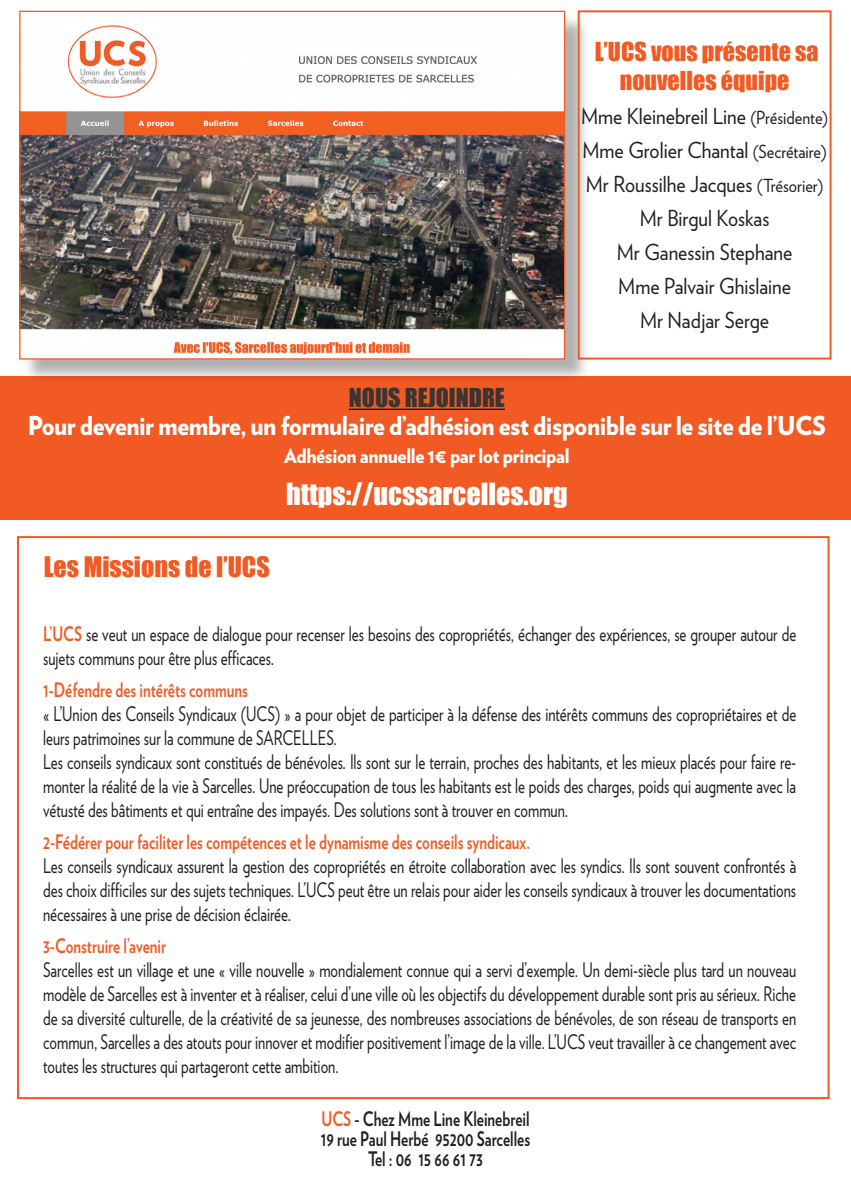
<style>
.page{position:relative;width:851px;height:1191px;background:#fff}
.page>*{position:absolute;margin:0;border:0;box-sizing:border-box;transform-origin:0 0}
.t1{font:28px "Impact";color:#fff}
.t2{font:900 26px "Verlag";letter-spacing:-.02em;color:#fff;scale:.93 1}
.t3{font:26px "Impact";color:#f15a23}
.t4{font:24px/28.8px "Impact";color:#f15a23;text-align:center}
.t5{font:24px "Impact";color:#3b3532}
.t6{font:22px/34px "Verlag";color:#231f20;text-align:center;scale:.91 1}
.t7{font:20px/24px "Verlag";color:#231f20;scale:.75 1}
.t8{font:700 20px "Verlag";color:#f05b25;scale:.75 1}
.t9{font:700 20px/20px "Verlag";color:#231f20;text-align:center;scale:.75 1}
.t10{font:900 20px "Verlag";letter-spacing:-.02em;color:#fff;scale:.93 1}
.s1{font-size:18px}
.s2{font-weight:700;color:#f05b25}
.s3{color:#f05b25}
</style>
<div class="page">
<div style="left:0;top:376px;width:850px;height:144px;background:#f15a23"></div>
<div style="left:22px;top:14px;width:568px;height:370px;background:#231f20;opacity:.35"></div>
<img style="left:21px;top:14px;width:542px;height:343px">
<div style="left:577px;top:10px;width:254px;height:349px;border:2px solid #f05b25"></div>
<hr style="left:349px;top:409px;width:156px;height:1px;background:#040101">
<p class="t4" style="left:594px;top:37px;width:225px">L’UCS vous présente sa nouvelles équipe</p>
<p class="t6" style="left:581px;top:98px;width:273px">Mme Kleinebreil Line <span class="s1">(Présidente)<br></span>Mme Grolier Chantal <span class="s1">(Secrétaire)<br></span>Mr Roussilhe Jacques <span class="s1">(Trésorier)<br></span>Mr Birgul Koskas<br>Mr Ganessin Stephane<br>Mme Palvair Ghislaine<br>Mr Nadjar Serge</p>
<p class="t5" style="left:349px;top:379px;width:157px">NOUS REJOINDRE</p>
<h2 class="t2" style="left:28px;top:404px;width:859px">Pour devenir membre, un formulaire d’adhésion est disponible sur le site de l’UCS</h2>
<p class="t10" style="left:284px;top:439px;width:308px">Adhésion annuelle 1€ par lot principal</p>
<h1 class="t1" style="left:286px;top:472px;width:283px">https://ucssarcelles.org</h1>
<h2 class="t3" style="left:44px;top:547px;width:228px">Les Missions de l’UCS</h2>
<p class="t7" style="left:43px;top:621px;width:1005px"><span class="s2">L’UCS</span> se veut un espace de dialogue pour recenser les besoins des copropriétés, échanger des expériences, se grouper autour de sujets communs pour être plus efficaces.</p>
<p class="t8" style="left:43px;top:674px;width:274px">1-Défendre des intérêts communs</p>
<p class="t7" style="left:43px;top:701px;width:1005px">« L’Union des Conseils Syndicaux (UCS) » a pour objet de participer à la défense des intérêts communs des copropriétaires et de leurs patrimoines sur la commune de SARCELLES.<br>Les conseils syndicaux sont constitués de bénévoles. Ils sont sur le terrain, proches des habitants, et les mieux placés pour faire re&shy;monter la réalité de la vie à Sarcelles. Une préoccupation de tous les habitants est le poids des charges, poids qui augmente avec la vétusté des bâtiments et qui entraîne des impayés. Des solutions sont à trouver en commun.</p>
<p class="t8" style="left:43px;top:826px;width:651px">2-Fédérer pour faciliter les compétences et le dynamisme des conseils syndicaux.</p>
<p class="t7" style="left:43px;top:853px;width:1005px;text-align:justify">Les conseils syndicaux assurent la gestion des copropriétés en étroite collaboration avec les syndics. Ils sont souvent confrontés à des choix difficiles sur des sujets techniques. L’UCS peut être un relais pour aider les conseils syndicaux à trouver les documentations nécessaires à une prise de décision éclairée.</p>
<p class="t8" style="left:43px;top:930px;width:166px">3-Construire l’avenir</p>
<p class="t7" style="left:43px;top:957px;width:1005px;text-align:justify">Sarcelles est un village et une « ville nouvelle » mondialement connue qui a servi d’exemple. Un demi-siècle plus tard un nouveau modèle de Sarcelles est à inventer et à réaliser, celui d’une ville où les objectifs du développement durable sont pris au sérieux. Riche de sa diversité culturelle, de la créativité de sa jeunesse, des nombreuses associations de bénévoles, de son réseau de transports en commun, Sarcelles a des atouts pour innover et modifier positivement l’image de la ville. L’UCS veut travailler à ce changement avec toutes les structures qui partageront cette ambition.</p>
<p class="t9" style="left:321px;top:1108px;width:280px"><span class="s3">UCS</span> - Chez Mme Line Kleinebreil<br>19 rue Paul Herbé 95200 Sarcelles<br>Tel : 06 15 66 61 73</p>
</div>
